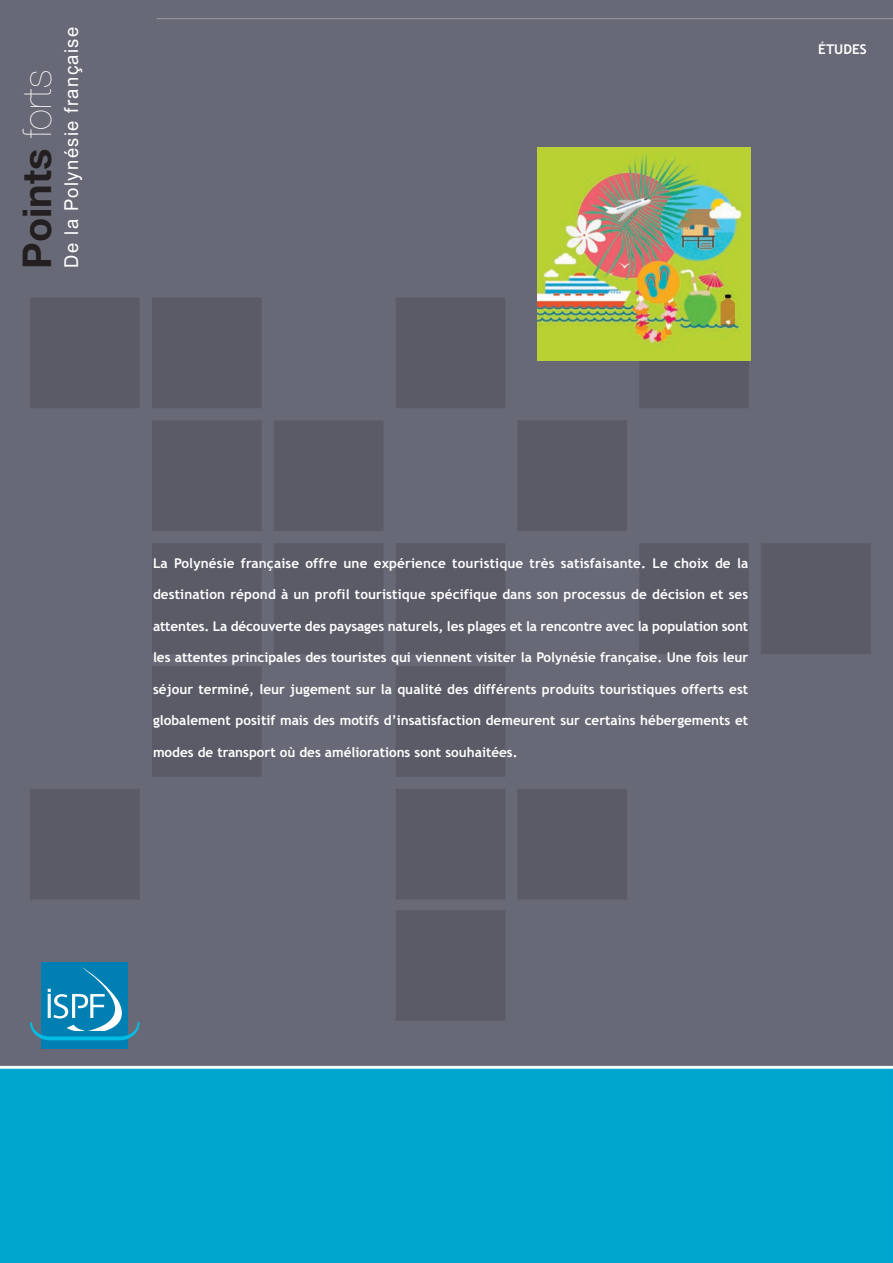
<style>
.page{position:relative;width:893px;height:1263px;background:#fff}
.page>*{position:absolute;margin:0;border:0;box-sizing:border-box;transform-origin:0 0}
.t1{font:700 39.75px "Helvetica Neue";color:#231f20}
.t2{font:19.2px "Arial";letter-spacing:.075em;color:#fff;scale:.96 1}
.t3{font:700 13.5px "Trebuchet MS";color:#fff}
.s1{font-weight:200;color:#fff}
</style>
<div class="page">
<img style="left:0;top:0;width:893px;height:1263px">
<div style="left:41px;top:962px;width:87px;height:87px;background:#007fb2"></div>
<svg style="left:30px;top:966px;width:123px;height:74px"></svg>
<img style="left:537px;top:148px;width:213px;height:212px">
<h1 class="t1" style="left:12px;top:269px;width:201px;rotate:-90deg">Points <span class="s1">forts</span></h1>
<h2 class="t2" style="left:59px;top:268px;width:252px;rotate:-90deg">De la Polynésie française</h2>
<p class="t3" style="left:818px;top:41px;width:50px">ÉTUDES</p>
<p class="t3" style="left:153px;top:555px;width:597px">La Polynésie française offre une expérience touristique très satisfaisante. Le choix de la</p>
<p class="t3" style="left:153px;top:586px;width:597px">destination répond à un profil touristique spécifique dans son processus de décision et ses</p>
<p class="t3" style="left:153px;top:618px;width:597px">attentes. La découverte des paysages naturels, les plages et la rencontre avec la population sont</p>
<p class="t3" style="left:153px;top:649px;width:597px">les attentes principales des touristes qui viennent visiter la Polynésie française. Une fois leur</p>
<p class="t3" style="left:153px;top:681px;width:597px">séjour terminé, leur jugement sur la qualité des différents produits touristiques offerts est</p>
<p class="t3" style="left:153px;top:712px;width:597px">globalement positif mais des motifs d’insatisfaction demeurent sur certains hébergements et</p>
<p class="t3" style="left:153px;top:744px;width:366px">modes de transport où des améliorations sont souhaitées.</p>
</div>
